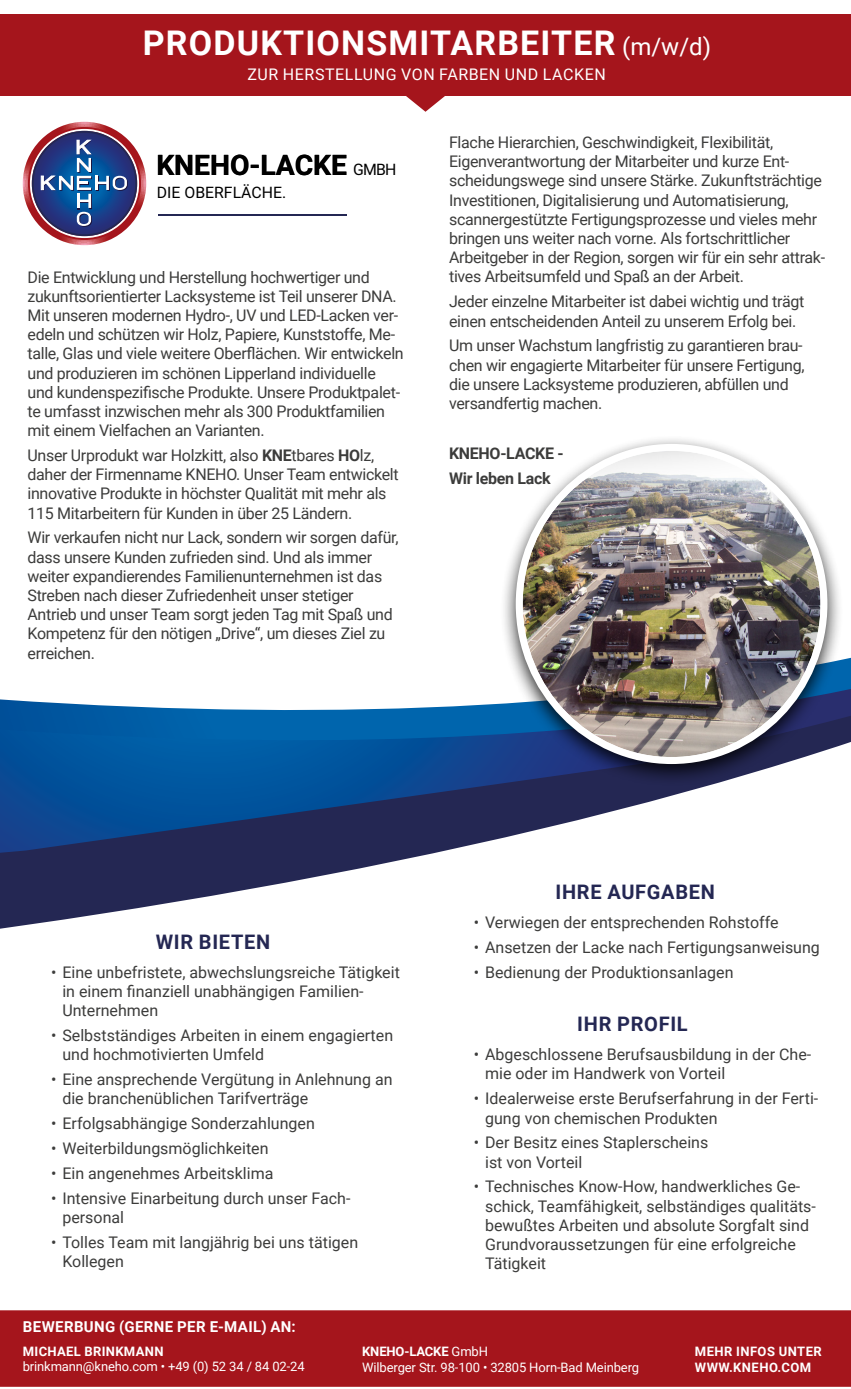
<style>
.page{position:relative;width:851px;height:1389px;background:#fff}
.page>*{position:absolute;margin:0;border:0;box-sizing:border-box;transform-origin:0 0}
.t1{font:700 34px "Roboto";letter-spacing:.035em;color:#fff}
.t2{font:700 28.2px "Roboto";color:#000}
.t3{font:700 20px "Roboto";letter-spacing:.035em;color:#242753}
.t4{font:16px/19.2px "Roboto";letter-spacing:-.02em;color:#3c3c3b}
.t5{font:16px/19.2px "Roboto";color:#3c3c3b}
.t6{font:16px "Roboto";letter-spacing:.035em;color:#fff}
.t7{font:700 16px/24.8px "Roboto";letter-spacing:-.02em;color:#3c3c3b}
.t8{font:15.8px "Roboto";color:#000}
.t9{font:700 15px "Roboto";letter-spacing:.025em;color:#fff}
.t10{font:13px/15.6px "Roboto";letter-spacing:-.01em;color:#fff}
.t11{font:700 13px/15.6px "Roboto";letter-spacing:.035em;color:#fff}
.s1{font-weight:400;font-size:24px}
.s2{font-weight:400;font-size:15.8px}
.s3{font-weight:700}
</style>
<div class="page">
<svg style="left:0;top:245px;width:434px;height:684px"></svg>
<svg style="left:0;top:755px;width:703px;height:98px;background:#31598e"></svg>
<svg style="left:0;top:658px;width:850px;height:97px"></svg>
<svg style="left:23px;top:122px;width:123px;height:123px"></svg>
<hr style="left:158px;top:215px;width:189px;height:1px;background:#242753">
<div style="left:0;top:14px;width:850px;height:82px;background:#a5151c"></div>
<svg style="left:406px;top:96px;width:39px;height:16px"></svg>
<div style="left:0;top:1310px;width:850px;height:77px;background:#a5151c"></div>
<div style="left:499px;top:435px;width:344px;height:352px;background:#000;opacity:.85"></div>
<img style="left:522px;top:451px;width:298px;height:306px">
<div style="left:515px;top:444px;width:312px;height:320px;border:7px solid #fff;border-radius:50%"></div>
<h1 class="t1" style="left:143px;top:19px;width:570px">PRODUKTIONSMITARBEITER <span class="s1">(m/w/d)</span></h1>
<p class="t6" style="left:247px;top:63px;width:360px">ZUR HERSTELLUNG VON FARBEN UND LACKEN</p>
<h2 class="t2" style="left:156px;top:145px;width:242px">KNEHO-LACKE <span class="s2">GMBH</span></h2>
<p class="t8" style="left:157px;top:182px;width:131px">DIE OBERFLÄCHE.</p>
<p class="t4" style="left:27px;top:267px;width:378px">Die Entwicklung und Herstellung hochwertiger und zukunftsorientierter Lacksysteme ist Teil unserer DNA.<br>Mit unseren modernen Hydro-, UV und LED-Lacken ver&shy;edeln und schützen wir Holz, Papiere, Kunststoffe, Me&shy;talle, Glas und viele weitere Oberflächen. Wir entwickeln und produzieren im schönen Lipperland individuelle und kundenspezifische Produkte. Unsere Produktpalet&shy;te umfasst inzwischen mehr als 300 Produktfamilien mit einem Vielfachen an Varianten.</p>
<p class="t4" style="left:27px;top:445px;width:373px">Unser Urprodukt war Holzkitt, also <span class="s3">KNE</span>tbares <span class="s3">HO</span>lz, daher der Firmenname KNEHO. Unser Team entwickelt innovative Produkte in höchster Qualität mit mehr als 115 Mitarbeitern für Kunden in über 25 Ländern.</p>
<p class="t4" style="left:28px;top:528px;width:372px">Wir verkaufen nicht nur Lack, sondern wir sorgen dafür, dass unsere Kunden zufrieden sind. Und als immer weiter expandierendes Familienunternehmen ist das Streben nach dieser Zufriedenheit unser stetiger Antrieb und unser Team sorgt jeden Tag mit Spaß und Kompetenz für den nötigen „Drive“, um dieses Ziel zu erreichen.</p>
<p class="t4" style="left:449px;top:132px;width:377px">Flache Hierarchien, Geschwindigkeit, Flexibilität, Eigenverantwortung der Mitarbeiter und kurze Ent&shy;scheidungswege sind unsere Stärke. Zukunftsträchtige Investitionen, Digitalisierung und Automatisierung, scannergestützte Fertigungsprozesse und vieles mehr bringen uns weiter nach vorne. Als fortschrittlicher Arbeitgeber in der Region, sorgen wir für ein sehr attrak&shy;tives Arbeitsumfeld und Spaß an der Arbeit.</p>
<p class="t4" style="left:449px;top:291px;width:356px">Jeder einzelne Mitarbeiter ist dabei wichtig und trägt einen entscheidenden Anteil zu unserem Erfolg bei.</p>
<p class="t4" style="left:449px;top:336px;width:357px">Um unser Wachstum langfristig zu garantieren brau&shy;chen wir engagierte Mitarbeiter für unsere Fertigung, die unsere Lacksysteme produzieren, abfüllen und versandfertig machen.</p>
<p class="t7" style="left:449px;top:440px;width:116px">KNEHO-LACKE -<br>Wir leben Lack</p>
<p class="t3" style="left:156px;top:928px;width:116px">WIR BIETEN</p>
<p class="t5" style="left:62px;top:962px;width:339px;text-indent:-11px">• Eine unbefristete, abwechslungsreiche Tätigkeit in einem finanziell unabhängigen Familien-<br>Unternehmen</p>
<p class="t5" style="left:62px;top:1025px;width:332px;text-indent:-11px">• Selbstständiges Arbeiten in einem engagierten und hochmotivierten Umfeld</p>
<p class="t5" style="left:62px;top:1069px;width:331px;text-indent:-11px">• Eine ansprechende Vergütung in Anlehnung an die branchenüblichen Tarifverträge</p>
<p class="t5" style="left:51px;top:1113px;width:265px">• Erfolgsabhängige Sonderzahlungen</p>
<p class="t5" style="left:51px;top:1138px;width:219px">• Weiterbildungsmöglichkeiten</p>
<p class="t5" style="left:51px;top:1163px;width:224px">• Ein angenehmes Arbeitsklima</p>
<p class="t5" style="left:62px;top:1188px;width:289px;text-indent:-11px">• Intensive Einarbeitung durch unser Fach&shy;personal</p>
<p class="t5" style="left:62px;top:1232px;width:297px;text-indent:-11px">• Tolles Team mit langjährig bei uns tätigen<br>Kollegen</p>
<p class="t9" style="left:23px;top:1316px;width:274px">BEWERBUNG (GERNE PER E-MAIL) AN:</p>
<p class="t3" style="left:555px;top:878px;width:161px">IHRE AUFGABEN</p>
<p class="t5" style="left:473px;top:912px;width:306px">• Verwiegen der entsprechenden Rohstoffe</p>
<p class="t5" style="left:473px;top:937px;width:348px">• Ansetzen der Lacke nach Fertigungsanweisung</p>
<p class="t5" style="left:473px;top:962px;width:261px">• Bedienung der Produktionsanlagen</p>
<p class="t3" style="left:577px;top:1010px;width:112px">IHR PROFIL</p>
<p class="t5" style="left:485px;top:1044px;width:327px;text-indent:-11px">• Abgeschlossene Berufsausbildung in der Che&shy;mie oder im Handwerk von Vorteil</p>
<p class="t5" style="left:485px;top:1088px;width:334px;text-indent:-11px">• Idealerweise erste Berufserfahrung in der Ferti&shy;gung von chemischen Produkten</p>
<p class="t5" style="left:485px;top:1133px;width:225px;text-indent:-11px">• Der Besitz eines Staplerscheins ist von Vorteil</p>
<p class="t5" style="left:485px;top:1177px;width:332px;text-indent:-11px">• Technisches Know-How, handwerkliches Ge&shy;schick, Teamfähigkeit, selbständiges qualitäts&shy;bewußtes Arbeiten und absolute Sorgfalt sind Grundvoraussetzungen für eine erfolgreiche Tätigkeit</p>
<p class="t11" style="left:23px;top:1343px;width:142px">MICHAEL BRINKMANN</p>
<p class="t10" style="left:23px;top:1358px;width:283px">brinkmann@kneho.com • +49 (0) 52 34 / 84 02-24</p>
<p class="t10" style="left:362px;top:1343px;width:278px"><span class="s3">KNEHO-LACKE</span> GmbH<br>Wilberger Str. 98-100 • 32805 Horn-Bad Meinberg</p>
<p class="t11" style="left:694px;top:1343px;width:128px">MEHR INFOS UNTER<br>WWW.KNEHO.COM</p>
</div>
